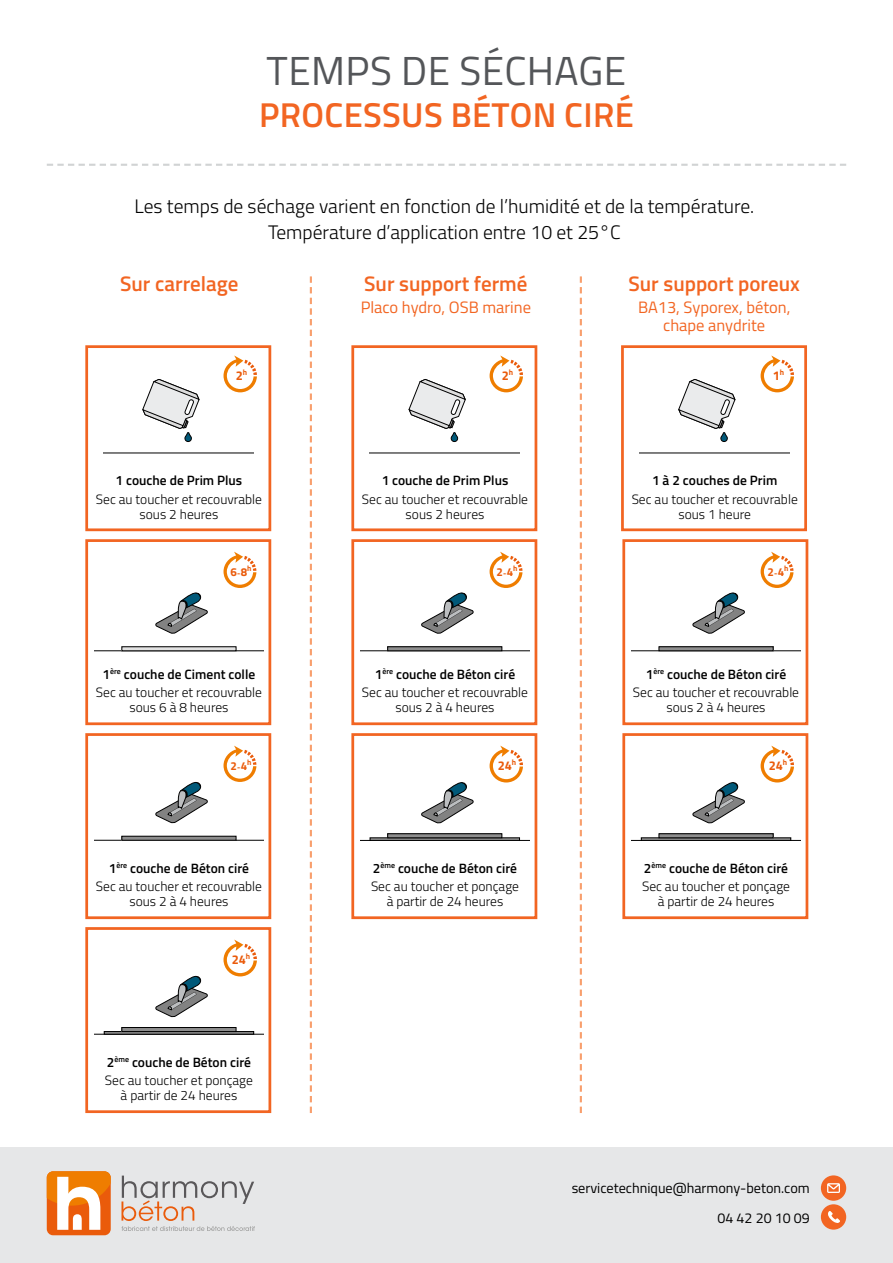
<style>
.page{position:relative;width:893px;height:1263px;background:#fff}
.page>*{position:absolute;margin:0;border:0;box-sizing:border-box;transform-origin:0 0}
.t1{font:40.5px "Titillium Web";letter-spacing:.01em;color:#545659}
.t2{font:600 34.5px "Titillium Web";letter-spacing:.01em;color:#f26522}
.t3{font:600 21px "Titillium Web";color:#f26522}
.t4{font:300 19.5px/25.5px "Titillium Web";color:#000;text-align:center}
.t5{font:16.5px/18px "Titillium Web";color:#f26522;text-align:center}
.t6{font:14.25px/30px "Titillium Web";color:#000;text-align:right}
.t7{font:300 13.5px/18.6px "Titillium Web";color:#000;text-align:center}
.t8{font:600 13.5px "Titillium Web";color:#000}
.t9{font:700 12.75px "Titillium Web";color:#ea5b0b}
.t10{font:700 11.55px "Titillium Web";color:#ea5b0b}
.s1{font-size:8.1px}
.s2{font-weight:600}
</style>
<div class="page">
<div style="left:0;top:1148px;width:893px;height:115px;background:#e6e7e8"></div>
<div style="left:47px;top:1171px;width:64px;height:64px;background:#ea5b0b;border-radius:6px"></div>
<svg style="left:47px;top:1171px;width:64px;height:59px"></svg>
<svg style="left:121px;top:1175px;width:134px;height:56px"></svg>
<svg style="left:47px;top:164px;width:799px;height:2px"></svg>
<div style="left:85px;top:345px;width:186px;height:186px;border:3px solid #f26522"></div>
<div style="left:351px;top:345px;width:186px;height:186px;border:3px solid #f26522"></div>
<div style="left:621px;top:345px;width:186px;height:186px;border:3px solid #f26522"></div>
<div style="left:85px;top:539px;width:186px;height:186px;border:3px solid #f26522"></div>
<div style="left:85px;top:733px;width:186px;height:186px;border:3px solid #f26522"></div>
<div style="left:351px;top:539px;width:186px;height:186px;border:3px solid #f26522"></div>
<div style="left:622px;top:539px;width:186px;height:186px;border:3px solid #f26522"></div>
<div style="left:85px;top:927px;width:186px;height:186px;border:3px solid #f26522"></div>
<div style="left:351px;top:733px;width:186px;height:186px;border:3px solid #f26522"></div>
<div style="left:622px;top:733px;width:186px;height:186px;border:3px solid #f26522"></div>
<svg style="left:223px;top:355px;width:34px;height:37px"></svg>
<svg style="left:490px;top:355px;width:33px;height:37px"></svg>
<svg style="left:761px;top:355px;width:33px;height:37px"></svg>
<svg style="left:223px;top:552px;width:33px;height:36px"></svg>
<svg style="left:223px;top:746px;width:33px;height:36px"></svg>
<svg style="left:490px;top:552px;width:32px;height:36px"></svg>
<svg style="left:761px;top:552px;width:32px;height:36px"></svg>
<svg style="left:223px;top:939px;width:34px;height:37px"></svg>
<svg style="left:490px;top:746px;width:33px;height:36px"></svg>
<svg style="left:761px;top:746px;width:33px;height:36px"></svg>
<hr style="left:360px;top:650px;width:169px;height:1px;background:#000">
<div style="left:387px;top:647px;width:115px;height:4px;border:1px solid #000"></div>
<svg style="left:421px;top:592px;width:53px;height:42px"></svg>
<hr style="left:94px;top:650px;width:170px;height:1px;background:#000">
<svg style="left:155px;top:592px;width:53px;height:42px"></svg>
<hr style="left:94px;top:840px;width:170px;height:1px;background:#000">
<div style="left:122px;top:836px;width:114px;height:4px;border:1px solid #000"></div>
<svg style="left:155px;top:782px;width:53px;height:41px"></svg>
<hr style="left:631px;top:650px;width:170px;height:1px;background:#000">
<div style="left:659px;top:647px;width:114px;height:4px;border:1px solid #000"></div>
<svg style="left:692px;top:592px;width:53px;height:42px"></svg>
<hr style="left:360px;top:840px;width:169px;height:1px;background:#000">
<svg style="left:421px;top:782px;width:53px;height:41px"></svg>
<hr style="left:388px;top:834px;width:114px;height:4px;background:#8e8e8e">
<div style="left:387px;top:833px;width:115px;height:5px;border:1px solid #000"></div>
<hr style="left:94px;top:1034px;width:170px;height:1px;background:#000">
<svg style="left:155px;top:976px;width:53px;height:41px"></svg>
<hr style="left:122px;top:1027px;width:114px;height:4px;background:#8e8e8e">
<div style="left:122px;top:1027px;width:114px;height:5px;border:1px solid #000"></div>
<hr style="left:631px;top:840px;width:170px;height:1px;background:#000">
<svg style="left:692px;top:782px;width:53px;height:41px"></svg>
<hr style="left:659px;top:834px;width:114px;height:4px;background:#8e8e8e">
<div style="left:659px;top:833px;width:114px;height:5px;border:1px solid #000"></div>
<hr style="left:369px;top:453px;width:151px;height:1px;background:#000">
<svg style="left:409px;top:379px;width:56px;height:63px"></svg>
<hr style="left:103px;top:453px;width:150px;height:1px;background:#000">
<svg style="left:142px;top:379px;width:57px;height:63px"></svg>
<hr style="left:639px;top:453px;width:150px;height:1px;background:#000">
<svg style="left:678px;top:379px;width:57px;height:63px"></svg>
<div style="left:821px;top:1175px;width:25px;height:26px;background:#f26522;border-radius:50%"></div>
<svg style="left:827px;top:1183px;width:13px;height:10px"></svg>
<div style="left:821px;top:1204px;width:25px;height:25px;background:#f26522;border-radius:50%"></div>
<svg style="left:828px;top:1211px;width:12px;height:12px"></svg>
<svg style="left:310px;top:276px;width:2px;height:837px"></svg>
<svg style="left:580px;top:276px;width:2px;height:837px"></svg>
<h1 class="t1" style="left:267px;top:41px;width:361px">TEMPS DE SÉCHAGE</h1>
<h2 class="t2" style="left:259px;top:89px;width:376px">PROCESSUS BÉTON CIRÉ</h2>
<h3 class="t4" style="left:135px;top:193px;width:621px">Les temps de séchage varient en fonction de l’humidité et de la température.<br>Température d’application entre 10 et 25°C</h3>
<h3 class="t3" style="left:120px;top:268px;width:120px">Sur carrelage</h3>
<h3 class="t3" style="left:364px;top:268px;width:165px">Sur support fermé</h3>
<p class="t5" style="left:361px;top:298px;width:172px">Placo hydro, OSB marine</p>
<h3 class="t3" style="left:628px;top:268px;width:173px">Sur support poreux</h3>
<p class="t5" style="left:638px;top:298px;width:154px">BA13, Syporex, béton, chape anydrite</p>
<p class="t9" style="left:236px;top:366px;width:13px">2<sup>h</sup></p>
<p class="t9" style="left:502px;top:366px;width:13px">2<sup>h</sup></p>
<p class="t9" style="left:773px;top:366px;width:13px">1<sup>h</sup></p>
<p class="t8" style="left:116px;top:470px;width:128px">1 couche de Prim Plus</p>
<p class="t7" style="left:96px;top:491px;width:168px;line-height:15px">Sec au toucher et recouvrable sous 2 heures</p>
<p class="t10" style="left:230px;top:563px;width:22px">6<span class="s1">-</span>8<sup>h</sup></p>
<p class="t7" style="left:96px;top:664px;width:168px"><span class="s2">1</span><sup>ère</sup> <span class="s2">couche de Ciment colle<br></span>Sec au toucher et recouvrable</p>
<p class="t7" style="left:129px;top:698px;width:101px">sous 6 à 8 heures</p>
<p class="t10" style="left:230px;top:757px;width:22px">2<span class="s1">-</span>4<sup>h</sup></p>
<p class="t7" style="left:96px;top:858px;width:168px"><span class="s2">1</span><sup>ère</sup> <span class="s2">couche de Béton ciré<br></span>Sec au toucher et recouvrable</p>
<p class="t7" style="left:129px;top:892px;width:101px">sous 2 à 4 heures</p>
<p class="t9" style="left:232px;top:950px;width:20px">24<sup>h</sup></p>
<p class="t7" style="left:105px;top:1052px;width:150px;text-align:left"><span class="s2">2</span><sup>ème</sup> <span class="s2">couche de Béton ciré<br></span>Sec au toucher et ponçage</p>
<p class="t7" style="left:121px;top:1086px;width:118px">à partir de 24 heures</p>
<p class="t8" style="left:382px;top:470px;width:128px">1 couche de Prim Plus</p>
<p class="t7" style="left:362px;top:491px;width:168px;line-height:15px">Sec au toucher et recouvrable sous 2 heures</p>
<p class="t8" style="left:652px;top:470px;width:127px">1 à 2 couches de Prim</p>
<p class="t7" style="left:632px;top:491px;width:168px;line-height:15px">Sec au toucher et recouvrable sous 1 heure</p>
<p class="t10" style="left:497px;top:563px;width:22px">2<span class="s1">-</span>4<sup>h</sup></p>
<p class="t10" style="left:768px;top:563px;width:22px">2<span class="s1">-</span>4<sup>h</sup></p>
<p class="t7" style="left:362px;top:664px;width:168px"><span class="s2">1</span><sup>ère</sup> <span class="s2">couche de Béton ciré<br></span>Sec au toucher et recouvrable</p>
<p class="t7" style="left:395px;top:698px;width:101px">sous 2 à 4 heures</p>
<p class="t7" style="left:633px;top:664px;width:168px"><span class="s2">1</span><sup>ère</sup> <span class="s2">couche de Béton ciré<br></span>Sec au toucher et recouvrable</p>
<p class="t7" style="left:666px;top:698px;width:101px">sous 2 à 4 heures</p>
<p class="t9" style="left:498px;top:756px;width:20px">24<sup>h</sup></p>
<p class="t9" style="left:769px;top:756px;width:20px">24<sup>h</sup></p>
<p class="t7" style="left:371px;top:858px;width:150px;text-align:left"><span class="s2">2</span><sup>ème</sup> <span class="s2">couche de Béton ciré<br></span>Sec au toucher et ponçage</p>
<p class="t7" style="left:387px;top:892px;width:118px">à partir de 24 heures</p>
<p class="t7" style="left:642px;top:858px;width:150px;text-align:left"><span class="s2">2</span><sup>ème</sup> <span class="s2">couche de Béton ciré<br></span>Sec au toucher et ponçage</p>
<p class="t7" style="left:658px;top:892px;width:118px">à partir de 24 heures</p>
<p class="t6" style="left:572px;top:1172px;width:240px">servicetechnique@harmony-beton.com<br>04 42 20 10 09</p>
</div>
